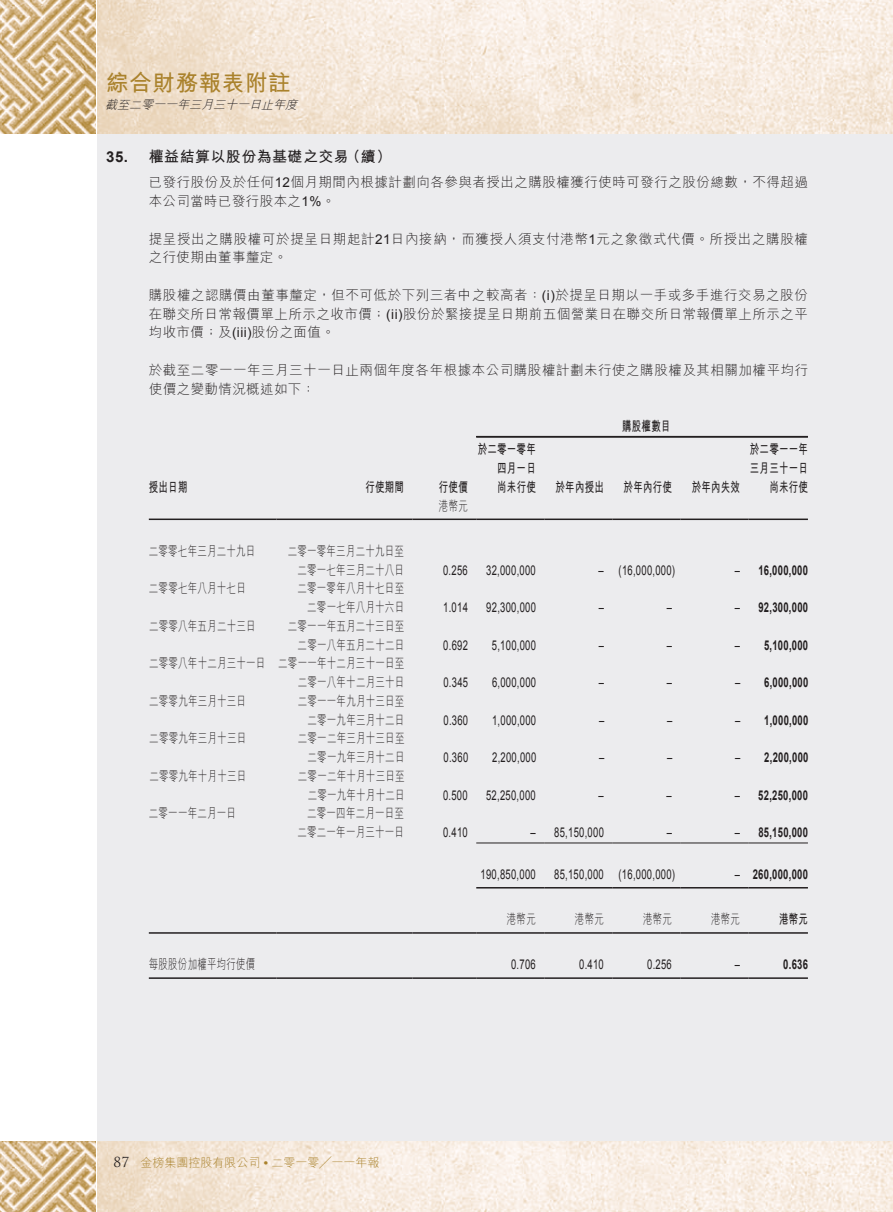
<style>
.page{position:relative;width:893px;height:1212px;background:#fff}
.page>*{position:absolute;margin:0;border:0;box-sizing:border-box;transform-origin:0 0}
.t1{font:700 22.5px "M Hei HK";letter-spacing:.03em;color:#aa822c}
.t2{font:700 15px "M Hei HK";letter-spacing:.03em;color:#231f20}
.t3{font:700 15px "Arial";color:#231f20}
.t4{font:300 13.5px/18.8px "M Hei HK";letter-spacing:.03em;color:#231f20;text-align:right;scale:.7 1}
.t5{font:300 13.5px/18.8px "M Hei HK";letter-spacing:.03em;color:#231f20}
.t6{font:13.5px "Arial";letter-spacing:.03em;color:#231f20;scale:.7 1}
.t7{font:700 13.5px "Arial";letter-spacing:.03em;color:#231f20;scale:.7 1}
.t8{font:700 13.5px "M Hei HK";letter-spacing:.03em;color:#231f20;scale:.7 1}
.t9{font:300 13.5px/18.8px "M Hei HK";letter-spacing:.05em;color:#231f20}
.t10{font:13.5px "Trajan Pro";color:#231f20}
.t11{font:300 12px "M Hei HK";color:#aa822c}
.t12{font:italic 300 12px "M Hei HK";color:#231f20}
.s1{font-family:"Arial";font-weight:400}
.s2{font-family:"Arial";font-weight:700}
</style>
<div class="page">
<img style="left:98px;top:1141px;width:795px;height:71px">
<img style="left:98px;top:0;width:795px;height:134px">
<div style="left:98px;top:135px;width:795px;height:1006px;background:#ececee"></div>
<img style="left:0;top:0;width:96px;height:134px">
<img style="left:0;top:1141px;width:96px;height:71px">
<hr style="left:476px;top:436px;width:332px;height:1px;background:#231f20">
<hr style="left:476px;top:437px;width:332px;height:1px;background:#231f20">
<hr style="left:149px;top:518px;width:127px;height:2px;background:#231f20">
<hr style="left:276px;top:518px;width:136px;height:2px;background:#231f20">
<hr style="left:412px;top:518px;width:64px;height:2px;background:#231f20">
<hr style="left:476px;top:518px;width:68px;height:2px;background:#231f20">
<hr style="left:544px;top:518px;width:68px;height:2px;background:#231f20">
<hr style="left:612px;top:518px;width:68px;height:2px;background:#231f20">
<hr style="left:680px;top:518px;width:68px;height:2px;background:#231f20">
<hr style="left:748px;top:518px;width:60px;height:2px;background:#231f20">
<hr style="left:476px;top:842px;width:68px;height:1px;background:#231f20">
<hr style="left:544px;top:842px;width:68px;height:1px;background:#231f20">
<hr style="left:612px;top:842px;width:68px;height:1px;background:#231f20">
<hr style="left:680px;top:842px;width:68px;height:1px;background:#231f20">
<hr style="left:748px;top:842px;width:60px;height:1px;background:#231f20">
<hr style="left:476px;top:887px;width:68px;height:1px;background:#231f20">
<hr style="left:544px;top:887px;width:68px;height:1px;background:#231f20">
<hr style="left:612px;top:887px;width:68px;height:1px;background:#231f20">
<hr style="left:680px;top:887px;width:68px;height:1px;background:#231f20">
<hr style="left:748px;top:887px;width:60px;height:1px;background:#231f20">
<hr style="left:149px;top:932px;width:127px;height:2px;background:#231f20">
<hr style="left:276px;top:932px;width:136px;height:2px;background:#231f20">
<hr style="left:412px;top:932px;width:64px;height:2px;background:#231f20">
<hr style="left:476px;top:932px;width:68px;height:2px;background:#231f20">
<hr style="left:544px;top:932px;width:68px;height:2px;background:#231f20">
<hr style="left:612px;top:932px;width:68px;height:2px;background:#231f20">
<hr style="left:680px;top:932px;width:68px;height:2px;background:#231f20">
<hr style="left:748px;top:932px;width:60px;height:2px;background:#231f20">
<hr style="left:149px;top:977px;width:127px;height:2px;background:#231f20">
<hr style="left:276px;top:977px;width:136px;height:2px;background:#231f20">
<hr style="left:412px;top:977px;width:64px;height:2px;background:#231f20">
<hr style="left:476px;top:977px;width:68px;height:2px;background:#231f20">
<hr style="left:544px;top:977px;width:68px;height:2px;background:#231f20">
<hr style="left:612px;top:977px;width:68px;height:2px;background:#231f20">
<hr style="left:680px;top:977px;width:68px;height:2px;background:#231f20">
<hr style="left:748px;top:977px;width:60px;height:2px;background:#231f20">
<h1 class="t1" style="left:106px;top:67px;width:186px">綜合財務報表附註</h1>
<p class="t12" style="left:105px;top:96px;width:198px">截至二零一一年三月三十一日止年度</p>
<p class="t3" style="left:106px;top:147px;width:23px">35.</p>
<p class="t2" style="left:149px;top:146px;width:202px">權益結算以股份為基礎之交易</p>
<p class="t2" style="left:346px;top:146px;width:47px">（續(</p>
<p class="t5" style="left:149px;top:173px;width:661px">已發行股份及於任何<span class="s1">12</span>個月期間內根據計劃向各參與者授出之購股權獲行使時可發行之股份總數，不得超過本公司當時已發行股本之<span class="s1">1%</span>。</p>
<p class="t9" style="left:149px;top:229px;width:661px">提呈授出之購股權可於提呈日期起計<span class="s1">21</span>日內接納，而獲授人須支付港幣<span class="s1">1</span>元之象徵式代價。所授出之購股權之行使期由董事釐定。</p>
<p class="t5" style="left:149px;top:285px;width:661px;text-align:justify">購股權之認購價由董事釐定，但不可低於下列三者中之較高者： <span class="s1">)i(</span> 於提呈日期以一手或多手進行交易之股份在聯交所日常報價單上所示之收市價；<span class="s1">( )i i</span> 股份於緊接提呈日期前五個營業日在聯交所日常報價單上所示之平均收市價；及<span class="s1">(iii)</span>股份之面值。</p>
<p class="t5" style="left:149px;top:360px;width:661px">於截至二零一一年三月三十一日止兩個年度各年根據本公司購股權計劃未行使之購股權及其相關加權平均行使價之變動情況概述如下：</p>
<p class="t8" style="left:622px;top:416px;width:71px">購股權數目</p>
<p class="t8" style="left:750px;top:440px;width:84px">於二零一一年</p>
<p class="t8" style="left:478px;top:440px;width:84px">於二零一零年</p>
<p class="t8" style="left:149px;top:477px;width:57px">授出日期</p>
<p class="t8" style="left:365px;top:477px;width:57px">行使期間</p>
<p class="t4" style="left:149px;top:541px;width:154px">二零零七年三月二十九日</p>
<p class="t4" style="left:149px;top:578px;width:140px">二零零七年八月十七日</p>
<p class="t4" style="left:149px;top:616px;width:154px">二零零八年五月二十三日</p>
<p class="t4" style="left:149px;top:653px;width:168px">二零零八年十二月三十一日</p>
<p class="t4" style="left:149px;top:691px;width:140px">二零零九年三月十三日</p>
<p class="t4" style="left:149px;top:728px;width:140px">二零零九年三月十三日</p>
<p class="t4" style="left:149px;top:766px;width:140px">二零零九年十月十三日</p>
<p class="t4" style="left:149px;top:803px;width:126px">二零一一年二月一日</p>
<p class="t4" style="left:288px;top:541px;width:168px">二零一零年三月二十九日至</p>
<p class="t4" style="left:297px;top:560px;width:154px;text-align:left">二零一七年三月二十八日二零一零年八月十七日至</p>
<p class="t4" style="left:288px;top:597px;width:168px">二零一七年八月十六日<br>二零一一年五月二十三日至</p>
<p class="t4" style="left:278px;top:635px;width:182px">二零一八年五月二十二日<br>二零一一年十二月三十一日至</p>
<p class="t4" style="left:298px;top:672px;width:154px;text-align:left">二零一八年十二月三十日二零一一年九月十三日至</p>
<p class="t4" style="left:298px;top:710px;width:154px">二零一九年三月十二日二零一二年三月十三日至</p>
<p class="t4" style="left:298px;top:747px;width:154px">二零一九年三月十二日二零一二年十月十三日至</p>
<p class="t4" style="left:307px;top:785px;width:141px;text-align:left">二零一九年十月十二日二零一四年二月一日至</p>
<p class="t4" style="left:297px;top:822px;width:154px">二零二一年一月三十一日</p>
<p class="t4" style="left:149px;top:955px;width:154px">每股股份加權平均行使價</p>
<p class="t8" style="left:439px;top:477px;width:43px">行使價</p>
<p class="t4" style="left:439px;top:496px;width:43px">港幣元</p>
<p class="t8" style="left:497px;top:458px;width:57px">四月一日</p>
<p class="t8" style="left:497px;top:477px;width:57px">尚未行使</p>
<p class="t8" style="left:556px;top:477px;width:71px">於年內授出</p>
<p class="t8" style="left:624px;top:477px;width:71px">於年內行使</p>
<p class="t8" style="left:692px;top:477px;width:71px">於年內失效</p>
<p class="t8" style="left:750px;top:458px;width:84px">三月三十一日</p>
<p class="t8" style="left:769px;top:477px;width:57px">尚未行使</p>
<p class="t6" style="left:443px;top:561px;width:37px">0.256</p>
<p class="t6" style="left:486px;top:561px;width:72px">32,000,000</p>
<p class="t6" style="left:599px;top:561px;width:9px">–</p>
<p class="t6" style="left:619px;top:561px;width:82px">)16,000,000(</p>
<p class="t6" style="left:735px;top:561px;width:9px">–</p>
<p class="t7" style="left:758px;top:561px;width:72px">16,000,000</p>
<p class="t6" style="left:443px;top:598px;width:37px">1.014</p>
<p class="t6" style="left:486px;top:598px;width:72px">92,300,000</p>
<p class="t6" style="left:599px;top:598px;width:9px">–</p>
<p class="t6" style="left:667px;top:598px;width:9px">–</p>
<p class="t6" style="left:735px;top:598px;width:9px">–</p>
<p class="t7" style="left:758px;top:598px;width:72px">92,300,000</p>
<p class="t6" style="left:443px;top:636px;width:37px">0.692</p>
<p class="t6" style="left:492px;top:636px;width:65px">5,100,000</p>
<p class="t6" style="left:599px;top:636px;width:9px">–</p>
<p class="t6" style="left:667px;top:636px;width:9px">–</p>
<p class="t6" style="left:735px;top:636px;width:9px">–</p>
<p class="t7" style="left:764px;top:636px;width:65px">5,100,000</p>
<p class="t6" style="left:443px;top:673px;width:37px">0.345</p>
<p class="t6" style="left:492px;top:673px;width:65px">6,000,000</p>
<p class="t6" style="left:599px;top:673px;width:9px">–</p>
<p class="t6" style="left:667px;top:673px;width:9px">–</p>
<p class="t6" style="left:735px;top:673px;width:9px">–</p>
<p class="t7" style="left:764px;top:673px;width:65px">6,000,000</p>
<p class="t6" style="left:443px;top:711px;width:37px">0.360</p>
<p class="t6" style="left:492px;top:711px;width:65px">1,000,000</p>
<p class="t6" style="left:599px;top:711px;width:9px">–</p>
<p class="t6" style="left:667px;top:711px;width:9px">–</p>
<p class="t6" style="left:735px;top:711px;width:9px">–</p>
<p class="t7" style="left:764px;top:711px;width:65px">1,000,000</p>
<p class="t6" style="left:444px;top:748px;width:37px">0.360</p>
<p class="t6" style="left:492px;top:748px;width:65px">2,200,000</p>
<p class="t6" style="left:599px;top:748px;width:9px">–</p>
<p class="t6" style="left:667px;top:748px;width:9px">–</p>
<p class="t6" style="left:735px;top:748px;width:9px">–</p>
<p class="t7" style="left:764px;top:748px;width:65px">2,200,000</p>
<p class="t6" style="left:443px;top:786px;width:37px">0.500</p>
<p class="t6" style="left:486px;top:786px;width:72px">52,250,000</p>
<p class="t6" style="left:599px;top:786px;width:9px">–</p>
<p class="t6" style="left:667px;top:786px;width:9px">–</p>
<p class="t6" style="left:735px;top:786px;width:9px">–</p>
<p class="t7" style="left:758px;top:786px;width:72px">52,250,000</p>
<p class="t6" style="left:443px;top:823px;width:37px">0.410</p>
<p class="t6" style="left:531px;top:823px;width:9px">–</p>
<p class="t6" style="left:554px;top:823px;width:72px">85,150,000</p>
<p class="t6" style="left:667px;top:823px;width:9px">–</p>
<p class="t6" style="left:735px;top:823px;width:9px">–</p>
<p class="t7" style="left:758px;top:823px;width:72px">85,150,000</p>
<p class="t6" style="left:481px;top:865px;width:80px">190,850,000</p>
<p class="t6" style="left:554px;top:865px;width:72px">85,150,000</p>
<p class="t6" style="left:619px;top:865px;width:82px">)16,000,000(</p>
<p class="t6" style="left:735px;top:865px;width:9px">–</p>
<p class="t7" style="left:753px;top:865px;width:80px">260,000,000</p>
<p class="t4" style="left:507px;top:909px;width:43px">港幣元</p>
<p class="t4" style="left:575px;top:909px;width:43px">港幣元</p>
<p class="t4" style="left:643px;top:909px;width:43px">港幣元</p>
<p class="t4" style="left:711px;top:909px;width:43px">港幣元</p>
<p class="t8" style="left:779px;top:909px;width:43px">港幣元</p>
<p class="t6" style="left:511px;top:956px;width:37px">0.706</p>
<p class="t6" style="left:579px;top:956px;width:37px">0.410</p>
<p class="t6" style="left:647px;top:956px;width:37px">0.256</p>
<p class="t6" style="left:735px;top:956px;width:9px">–</p>
<p class="t7" style="left:783px;top:956px;width:37px">0.636</p>
<p class="t10" style="left:114px;top:1153px;width:17px">87</p>
<p class="t11" style="left:140px;top:1154px;width:240px">金榜集團控股有限公司 <span class="s2">•</span> 二零一零╱一一年報</p>
</div>
